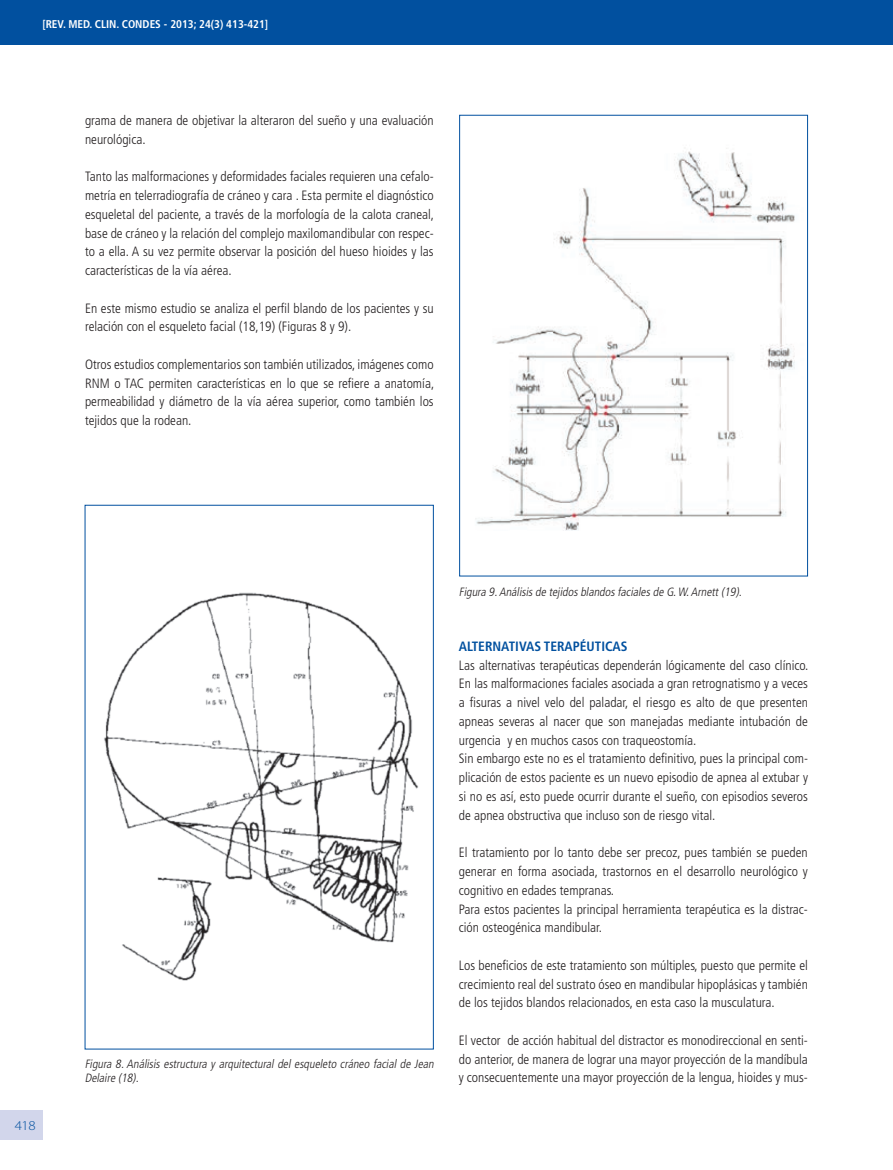
<style>
.page{position:relative;width:893px;height:1170px;background:#fff}
.page>*{position:absolute;margin:0;border:0;box-sizing:border-box;transform-origin:0 0}
.t1{font:300 condensed 13.5px/18.8px "Frutiger";color:#231f20}
.t2{font:700 condensed 13.5px "Frutiger";color:#01509f}
.t3{font:300 13.5px "Myriad Pro";color:#01509f;scale:1.1 1}
.t4{font:italic 300 condensed 12px/14.4px "Frutiger";color:#231f20}
.t5{font:700 condensed 11.25px "Frutiger";color:#fff}
</style>
<div class="page">
<div style="left:0;top:1110px;width:43px;height:30px;background:#d2d6eb"></div>
<div style="left:0;top:0;width:893px;height:44px;background:#01509f"></div>
<img style="left:104px;top:592px;width:314px;height:389px">
<img style="left:476px;top:148px;width:319px;height:382px">
<div style="left:459px;top:115px;width:349px;height:461px;border:1px solid #01509f"></div>
<p class="t5" style="left:42px;top:17px;width:227px">[REV. MED. CLIN. CONDES - 2013; 24(3) 413-421]</p>
<p class="t1" style="left:85px;top:111px;width:350px">grama de manera de objetivar la alteraron del sueño y una evaluación neurológica.</p>
<p class="t1" style="left:85px;top:167px;width:351px;text-align:justify">Tanto las malformaciones y deformidades faciales requieren una cefalo&shy;metría en telerradiografía de cráneo y cara . Esta permite el diagnóstico esqueletal del paciente, a través de la morfología de la calota craneal, base de cráneo y la relación del complejo maxilomandibular con respec&shy;to a ella. A su vez permite observar la posición del hueso hioides y las características de la vía aérea.</p>
<p class="t1" style="left:85px;top:299px;width:350px">En este mismo estudio se analiza el perfil blando de los pacientes y su relación con el esqueleto facial (18,19) (Figuras 8 y 9).</p>
<p class="t1" style="left:85px;top:355px;width:351px;text-align:justify">Otros estudios complementarios son también utilizados, imágenes como RNM o TAC permiten características en lo que se refiere a anatomía, permeabilidad y diámetro de la vía aérea superior, como también los tejidos que la rodean.</p>
<p class="t3" style="left:15px;top:1117px;width:21px">418</p>
<p class="t4" style="left:85px;top:1056px;width:353px">Figura 8.Análisis estructura y arquitectural del esqueleto cráneo facial de Jean<br>Delaire (18).</p>
<p class="t4" style="left:459px;top:585px;width:287px">Figura 9.Análisisde tejidosblandosfacialesde G.W.Arnett(19).</p>
<p class="t2" style="left:459px;top:638px;width:170px">ALTERNATIVAS TERAPÉUTICAS</p>
<p class="t1" style="left:459px;top:655px;width:351px">Las alternativas terapéuticas dependerán lógicamente del caso clínico.<br>En las malformaciones faciales asociada a gran retrognatismo y a veces a fisuras a nivel velo del paladar, el riesgo es alto de que presenten apneas severas al nacer que son manejadas mediante intubación de urgencia y en muchos casos con traqueostomía.<br>Sin embargo este no es el tratamiento definitivo, pues la principal com&shy;plicación de estos paciente es un nuevo episodio de apnea al extubar y si no es así, esto puede ocurrir durante el sueño, con episodios severos de apnea obstructiva que incluso son de riesgo vital.</p>
<p class="t1" style="left:459px;top:843px;width:351px">El tratamiento por lo tanto debe ser precoz, pues también se pueden generar en forma asociada, trastornos en el desarrollo neurológico y cognitivo en edades tempranas.<br>Para estos pacientes la principal herramienta terapéutica es la distrac&shy;ción osteogénica mandibular.</p>
<p class="t1" style="left:459px;top:955px;width:351px;text-align:justify">Los beneficios de este tratamiento son múltiples, puesto que permite el crecimiento real del sustrato óseo en mandibular hipoplásicas y también de los tejidos blandos relacionados, en esta caso la musculatura.</p>
<p class="t1" style="left:459px;top:1030px;width:351px;text-align:justify">El vector de acción habitual del distractor es monodireccional en senti&shy;do anterior, de manera de lograr una mayor proyección de la mandíbula y consecuentemente una mayor proyección de la lengua, hioides y mus-</p>
</div>
